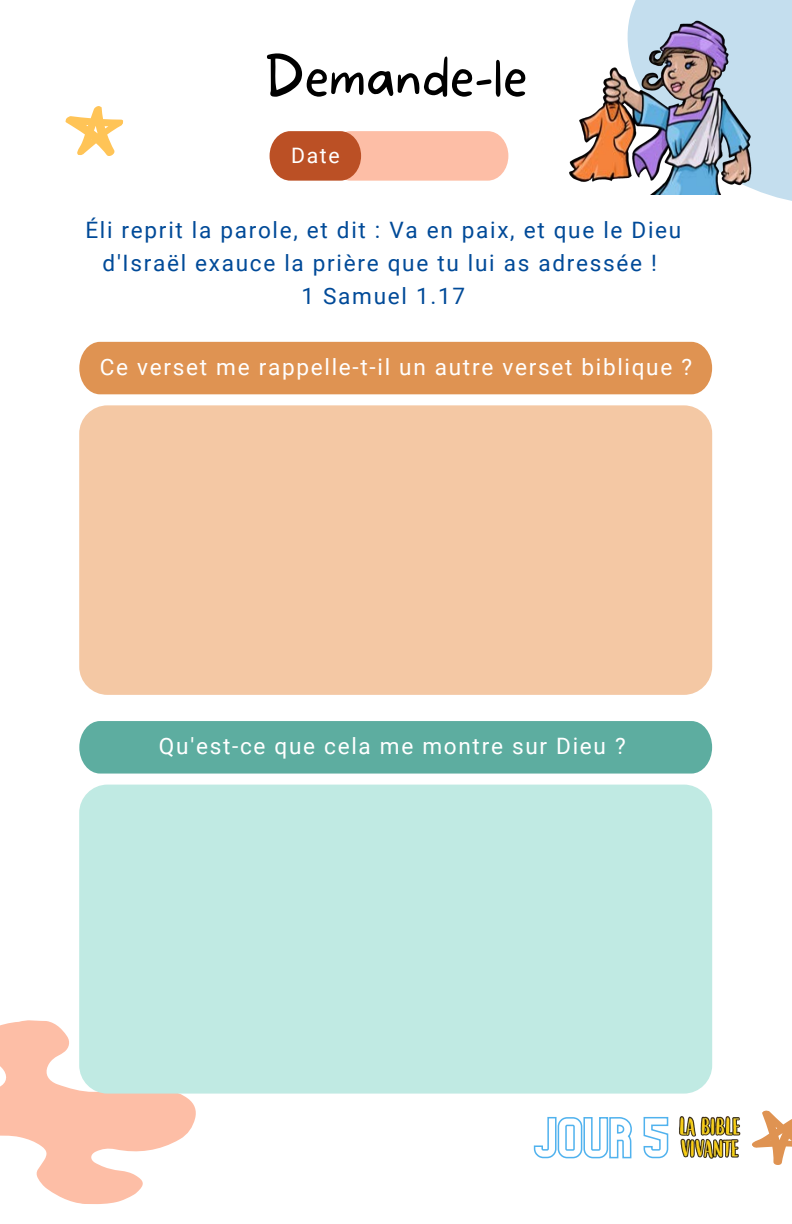
<style>
.page{position:relative;width:792px;height:1224px;background:#fff}
.page>*{position:absolute;margin:0;border:0;box-sizing:border-box;transform-origin:0 0}
.t1{font:100 54.6px "More Sugar";color:#000}
.t2{font:22.6px/33px "Roboto";letter-spacing:.075em;color:#004a98;text-align:center}
.t3{font:22.6px "Roboto";letter-spacing:.075em;color:#fff}
.t4{font:21.2px "Roboto";color:#fff}
</style>
<div class="page">
<div style="left:79px;top:342px;width:633px;height:52px;background:#df9352"></div>
<div style="left:79px;top:721px;width:633px;height:53px;background:#5dada0"></div>
<div style="left:79px;top:405px;width:633px;height:290px;background:#f4c8a4;border-radius:28px"></div>
<svg style="left:0;top:1020px;width:196px;height:184px;fill:#fdbea6"></svg>
<div style="left:79px;top:785px;width:633px;height:309px;background:#c0eae3;border-radius:28px"></div>
<svg style="left:270px;top:131px;width:238px;height:50px;background:#e69b7d"></svg>
<svg style="left:65px;top:106px;width:59px;height:50px"></svg>
<svg style="left:752px;top:1110px;width:40px;height:55px"></svg>
<img style="left:569px;top:0;width:223px;height:195px">
<svg style="left:533px;top:1116px;width:136px;height:43px"></svg>
<img style="left:679px;top:1116px;width:62px;height:43px">
<p class="t1" style="left:265px;top:45px;width:264px">Demande-le</p>
<p class="t4" style="left:291px;top:141px;width:50px">Date</p>
<p class="t2" style="left:85px;top:213px;width:597px">Éli reprit la parole, et dit : Va en paix, et que le Dieu d'Israël exauce la prière que tu lui as adressée !</p>
<p class="t2" style="left:302px;top:279px;width:165px">1 Samuel 1.17</p>
<p class="t3" style="left:100px;top:351px;width:594px">Ce verset me rappelle-t-il un autre verset biblique ?</p>
<p class="t3" style="left:159px;top:731px;width:468px">Qu'est-ce que cela me montre sur Dieu ?</p>
</div>
